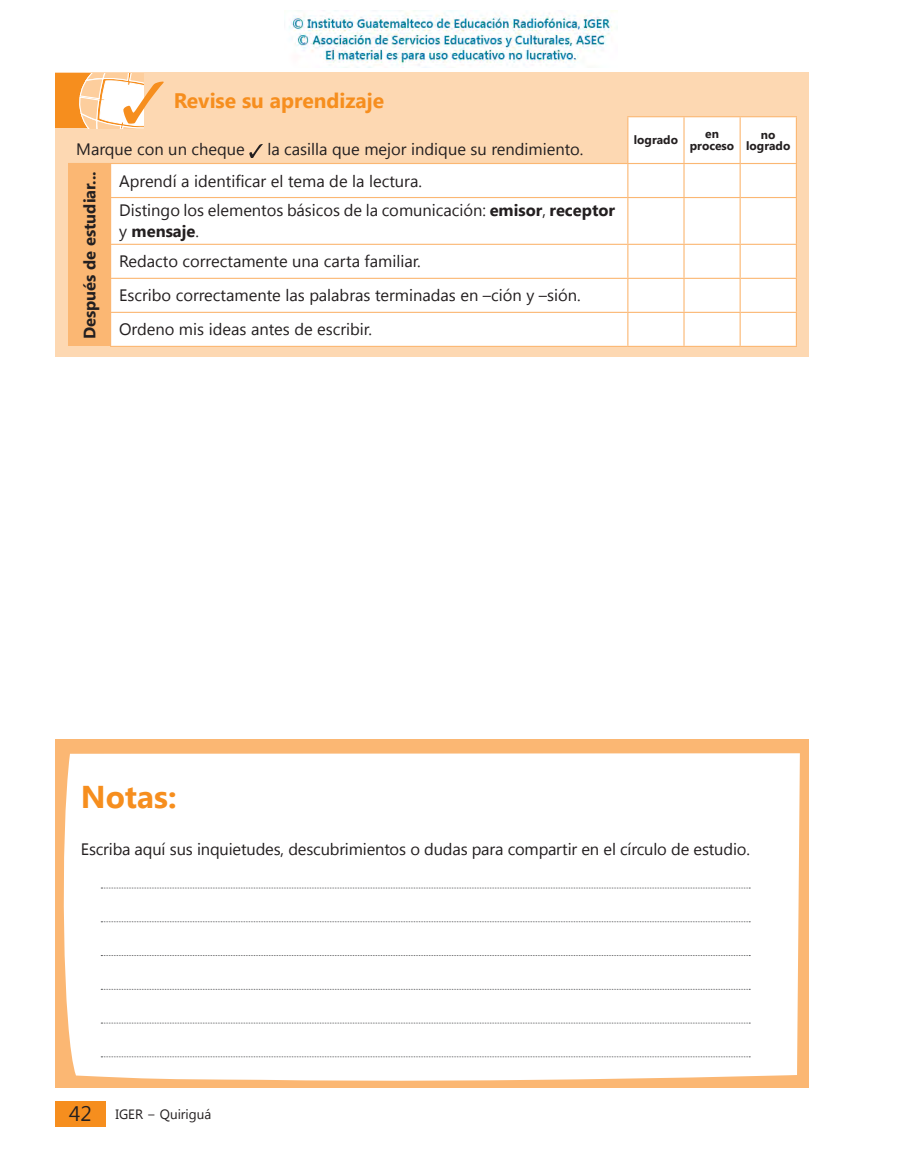
<style>
.page{position:relative;width:902px;height:1161px;background:#fff}
.page>*{position:absolute;margin:0;border:0;box-sizing:border-box;transform-origin:0 0}
.t1{font:700 31.5px "Segoe UI";color:#f68e1e}
.t2{font:700 21px "Segoe UI";color:#f68e1e}
.t3{font:16.5px/29.8px "Segoe UI";color:#231f20}
.t4{font:700 16.5px "Segoe UI";color:#231f20}
.t5{font:13.5px "Segoe UI";color:#231f20}
.t6{font:700 12px/12px "Segoe UI";color:#231f20;text-align:center}
.s1{font-weight:700}
.s2{font-size:21px}
</style>
<div class="page">
<div style="left:55px;top:1101px;width:50px;height:25px;background:#f68e1e"></div>
<div style="left:55px;top:72px;width:753px;height:284px;background:#fdd8b2"></div>
<svg style="left:111px;top:117px;width:684px;height:229px;fill:#fff"></svg>
<div style="left:68px;top:163px;width:43px;height:183px;background:#fbb773"></div>
<hr style="left:627px;top:117px;width:1px;height:46px;background:#fbb773">
<hr style="left:627px;top:116px;width:57px;height:1px;background:#fbb773">
<hr style="left:683px;top:117px;width:1px;height:46px;background:#fbb773">
<hr style="left:684px;top:116px;width:56px;height:1px;background:#fbb773">
<hr style="left:739px;top:117px;width:1px;height:46px;background:#fbb773">
<hr style="left:740px;top:116px;width:56px;height:1px;background:#fbb773">
<hr style="left:795px;top:117px;width:1px;height:46px;background:#fbb773">
<hr style="left:111px;top:163px;width:516px;height:1px;background:#fbb773">
<hr style="left:627px;top:164px;width:1px;height:33px;background:#fbb773">
<hr style="left:627px;top:163px;width:57px;height:1px;background:#fbb773">
<hr style="left:683px;top:164px;width:1px;height:33px;background:#fbb773">
<hr style="left:684px;top:163px;width:56px;height:1px;background:#fbb773">
<hr style="left:739px;top:164px;width:1px;height:33px;background:#fbb773">
<hr style="left:740px;top:163px;width:56px;height:1px;background:#fbb773">
<hr style="left:795px;top:164px;width:1px;height:33px;background:#fbb773">
<hr style="left:110px;top:197px;width:517px;height:1px;background:#fbb773">
<hr style="left:627px;top:198px;width:1px;height:46px;background:#fbb773">
<hr style="left:627px;top:197px;width:57px;height:1px;background:#fbb773">
<hr style="left:683px;top:198px;width:1px;height:46px;background:#fbb773">
<hr style="left:684px;top:197px;width:56px;height:1px;background:#fbb773">
<hr style="left:739px;top:198px;width:1px;height:46px;background:#fbb773">
<hr style="left:740px;top:197px;width:56px;height:1px;background:#fbb773">
<hr style="left:795px;top:198px;width:1px;height:46px;background:#fbb773">
<hr style="left:110px;top:244px;width:517px;height:1px;background:#fbb773">
<hr style="left:627px;top:245px;width:1px;height:33px;background:#fbb773">
<hr style="left:627px;top:244px;width:57px;height:1px;background:#fbb773">
<hr style="left:683px;top:245px;width:1px;height:33px;background:#fbb773">
<hr style="left:684px;top:244px;width:56px;height:1px;background:#fbb773">
<hr style="left:739px;top:245px;width:1px;height:33px;background:#fbb773">
<hr style="left:740px;top:244px;width:56px;height:1px;background:#fbb773">
<hr style="left:795px;top:245px;width:1px;height:33px;background:#fbb773">
<hr style="left:110px;top:278px;width:517px;height:1px;background:#fbb773">
<hr style="left:627px;top:279px;width:1px;height:33px;background:#fbb773">
<hr style="left:627px;top:278px;width:57px;height:1px;background:#fbb773">
<hr style="left:683px;top:279px;width:1px;height:33px;background:#fbb773">
<hr style="left:684px;top:278px;width:56px;height:1px;background:#fbb773">
<hr style="left:739px;top:279px;width:1px;height:33px;background:#fbb773">
<hr style="left:740px;top:278px;width:56px;height:1px;background:#fbb773">
<hr style="left:795px;top:279px;width:1px;height:33px;background:#fbb773">
<hr style="left:110px;top:312px;width:517px;height:1px;background:#fbb773">
<hr style="left:110px;top:346px;width:517px;height:1px;background:#fbb773">
<hr style="left:627px;top:313px;width:1px;height:33px;background:#fbb773">
<hr style="left:627px;top:312px;width:57px;height:1px;background:#fbb773">
<hr style="left:627px;top:346px;width:57px;height:1px;background:#fbb773">
<hr style="left:683px;top:313px;width:1px;height:33px;background:#fbb773">
<hr style="left:684px;top:312px;width:56px;height:1px;background:#fbb773">
<hr style="left:684px;top:346px;width:56px;height:1px;background:#fbb773">
<hr style="left:739px;top:313px;width:1px;height:33px;background:#fbb773">
<hr style="left:740px;top:312px;width:56px;height:1px;background:#fbb773">
<hr style="left:795px;top:313px;width:1px;height:33px;background:#fbb773">
<hr style="left:740px;top:346px;width:56px;height:1px;background:#fbb773">
<svg style="left:249px;top:144px;width:14px;height:14px"></svg>
<div style="left:55px;top:73px;width:89px;height:55px;background:#f68e1e"></div>
<svg style="left:79px;top:73px;width:85px;height:55px"></svg>
<div style="left:55px;top:740px;width:753px;height:348px;background:#fbb773"></div>
<div style="left:63px;top:753px;width:736px;height:328px;background:#fff"></div>
<svg style="left:101px;top:887px;width:649px;height:1px"></svg>
<svg style="left:101px;top:921px;width:649px;height:1px"></svg>
<svg style="left:101px;top:955px;width:649px;height:1px"></svg>
<svg style="left:101px;top:989px;width:649px;height:1px"></svg>
<svg style="left:101px;top:1023px;width:649px;height:1px"></svg>
<svg style="left:101px;top:1056px;width:649px;height:1px"></svg>
<img style="left:289px;top:10px;width:327px;height:57px">
<p class="t2" style="left:174px;top:86px;width:212px">Revise su aprendizaje</p>
<p class="t3" style="left:76px;top:133px;width:170px">Marque con un cheque</p>
<p class="t3" style="left:267px;top:133px;width:317px">la casilla que mejor indique su rendimiento.</p>
<p class="t4" style="left:78px;top:339px;width:170px;rotate:-90deg">Después de estudiar...</p>
<p class="t3" style="left:119px;top:165px;width:497px">Aprendí a identificar el tema de la lectura.<br>Distingo los elementos básicos de la comunicación: <span class="s1">emisor</span>, <span class="s1">receptor</span></p>
<p class="t3" style="left:119px;top:216px;width:303px">y <span class="s1">mensaje</span>.<br>Redacto correctamente una carta familiar.</p>
<p class="t3" style="left:119px;top:278px;width:463px;line-height:34px">Escribo correctamente las palabras terminadas en –ción y –sión.<br>Ordeno mis ideas antes de escribir.</p>
<p class="t6" style="left:633px;top:134px;width:46px">logrado</p>
<p class="t6" style="left:689px;top:128px;width:46px">en proceso</p>
<p class="t6" style="left:746px;top:129px;width:46px;line-height:10.5px">no logrado</p>
<h1 class="t1" style="left:81px;top:774px;width:97px">Notas:</h1>
<p class="t3" style="left:81px;top:833px;width:670px">Escriba aquí sus inquietudes, descubrimientos o dudas para compartir en el círculo de estudio.</p>
<p class="t5" style="left:69px;top:1104px;width:144px"><span class="s2">42</span> IGER − Quiriguá</p>
</div>
